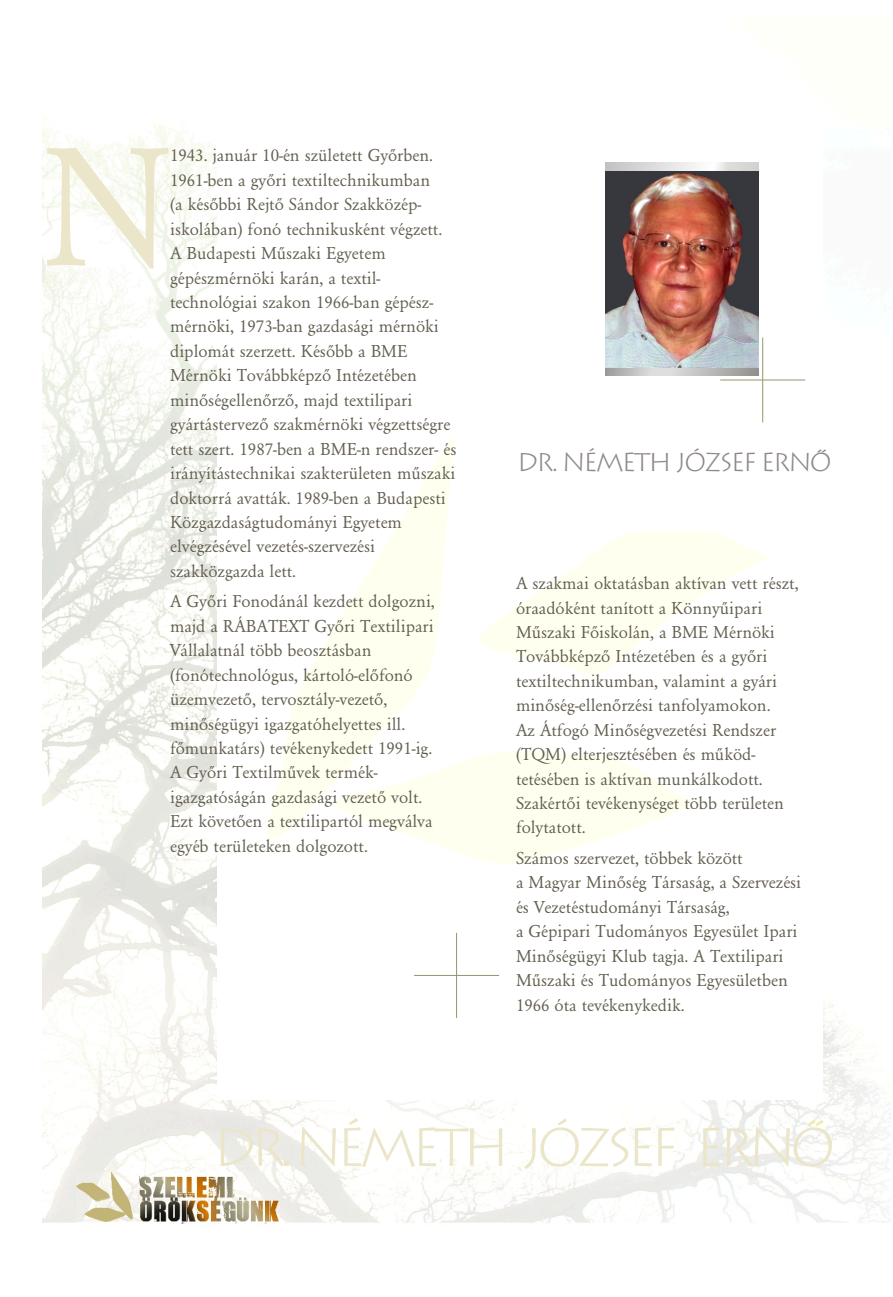
<style>
.page{position:relative;width:893px;height:1297px;background:#fff}
.page>*{position:absolute;margin:0;border:0;box-sizing:border-box;transform-origin:0 0}
.t1{font:176.85px "H Garamond Normal";color:#ebe6c9}
.t2{font:300 53.55px "H Lithograph";letter-spacing:-.125em;color:#ebe6c9}
.t3{font:300 25.8px "H Lithograph";letter-spacing:-.085em;color:#8f878f}
.t4{font:18px/24.5px "H Garamond Normal";color:#635e4f}
</style>
<div class="page">
<img style="left:43px;top:116px;width:847px;height:1108px">
<div style="left:218px;top:104px;width:605px;height:995px;background:#fff"></div>
<svg style="left:480px;top:531px;width:288px;height:144px;fill:#fffff5"></svg>
<svg style="left:267px;top:435px;width:188px;height:405px"></svg>
<svg style="left:282px;top:748px;width:411px;height:116px;fill:#fffff0"></svg>
<hr style="left:456px;top:933px;width:1px;height:85px;background:#96946b">
<hr style="left:414px;top:975px;width:85px;height:1px;background:#96946b">
<hr style="left:762px;top:337px;width:1px;height:85px;background:#96946b">
<hr style="left:720px;top:380px;width:85px;height:1px;background:#96946b">
<img style="left:76px;top:1172px;width:202px;height:50px">
<svg style="left:605px;top:163px;width:153px;height:9px"></svg>
<svg style="left:605px;top:367px;width:153px;height:9px"></svg>
<img style="left:605px;top:172px;width:153px;height:195px">
<svg style="left:817px;top:449px;width:9px;height:4px"></svg>
<svg style="left:807px;top:1120px;width:16px;height:6px"></svg>
<h1 class="t1" style="left:40px;top:139px;width:136px">N</h1>
<p class="t4" style="left:170px;top:145px;width:288px">1943. január 10-én született Győrben.<br>1961-ben a győri textiltechnikumban<br>(a későbbi Rejtő Sándor Szakközép&shy;iskolában) fonó technikusként végzett.<br>A Budapesti Műszaki Egyetem gépészmérnöki karán, a textil&shy;technológiai szakon 1966-ban gépész&shy;mérnöki, 1973-ban gazdasági mérnöki diplomát szerzett. Később a BME Mérnöki Továbbképző Intézetében minőségellenőrző, majd textilipari gyártástervező szakmérnöki végzettségre tett szert. 1987-ben a BME-n rendszer- és irányítástechnikai szakterületen műszaki doktorrá avatták. 1989-ben a Budapesti Közgazdaságtudományi Egyetem elvégzésével vezetés-szervezési szakközgazda lett.</p>
<h3 class="t3" style="left:517px;top:447px;width:316px">DR. NÉMETH JÓZSEF ERNO</h3>
<p class="t4" style="left:516px;top:572px;width:284px">A szakmai oktatásban aktívan vett részt,</p>
<p class="t4" style="left:170px;top:591px;width:266px">A Győri Fonodánál kezdett dolgozni,</p>
<p class="t4" style="left:516px;top:597px;width:248px">óraadóként tanított a Könnyűipari</p>
<p class="t4" style="left:170px;top:615px;width:265px">majd a RÁBATEXT Győri Textilipari</p>
<p class="t4" style="left:516px;top:621px;width:260px">Műszaki Főiskolán, a BME Mérnöki</p>
<p class="t4" style="left:170px;top:640px;width:203px">Vállalatnál több beosztásban</p>
<p class="t4" style="left:516px;top:646px;width:253px">Továbbképző Intézetében és a győri</p>
<p class="t4" style="left:170px;top:664px;width:244px">(fonótechnológus, kártoló-előfonó</p>
<p class="t4" style="left:516px;top:670px;width:263px">textiltechnikumban, valamint a gyári</p>
<p class="t4" style="left:170px;top:688px;width:219px">üzemvezető, tervosztály-vezető,</p>
<p class="t4" style="left:516px;top:695px;width:256px">minőség-ellenőrzési tanfolyamokon.</p>
<p class="t4" style="left:170px;top:713px;width:237px">minőségügyi igazgatóhelyettes ill.</p>
<p class="t4" style="left:516px;top:719px;width:262px">Az Átfogó Minőségvezetési Rendszer</p>
<p class="t4" style="left:170px;top:737px;width:264px">főmunkatárs) tevékenykedett 1991-ig.</p>
<p class="t4" style="left:516px;top:743px;width:241px">(TQM) elterjesztésében és működ-</p>
<p class="t4" style="left:170px;top:762px;width:209px">A Győri Textilművek termék-</p>
<p class="t4" style="left:516px;top:768px;width:248px">tetésében is aktívan munkálkodott.</p>
<p class="t4" style="left:170px;top:786px;width:254px">igazgatóságán gazdasági vezető volt.</p>
<p class="t4" style="left:516px;top:792px;width:269px">Szakértői tevékenységet több területen</p>
<p class="t4" style="left:170px;top:811px;width:264px">Ezt követően a textilipartól megválva</p>
<p class="t4" style="left:516px;top:817px;width:71px">folytatott.</p>
<p class="t4" style="left:170px;top:835px;width:199px">egyéb területeken dolgozott.</p>
<p class="t4" style="left:516px;top:847px;width:287px">Számos szervezet, többek között<br>a Magyar Minőség Társaság, a Szervezési és Vezetéstudományi Társaság,<br>a Gépipari Tudományos Egyesület Ipari Minőségügyi Klub tagja. A Textilipari Műszaki és Tudományos Egyesületben 1966 óta tevékenykedik.</p>
<h2 class="t2" style="left:212px;top:1116px;width:625px">DR. NÉMETH JÓZSEF ERNO</h2>
</div>
